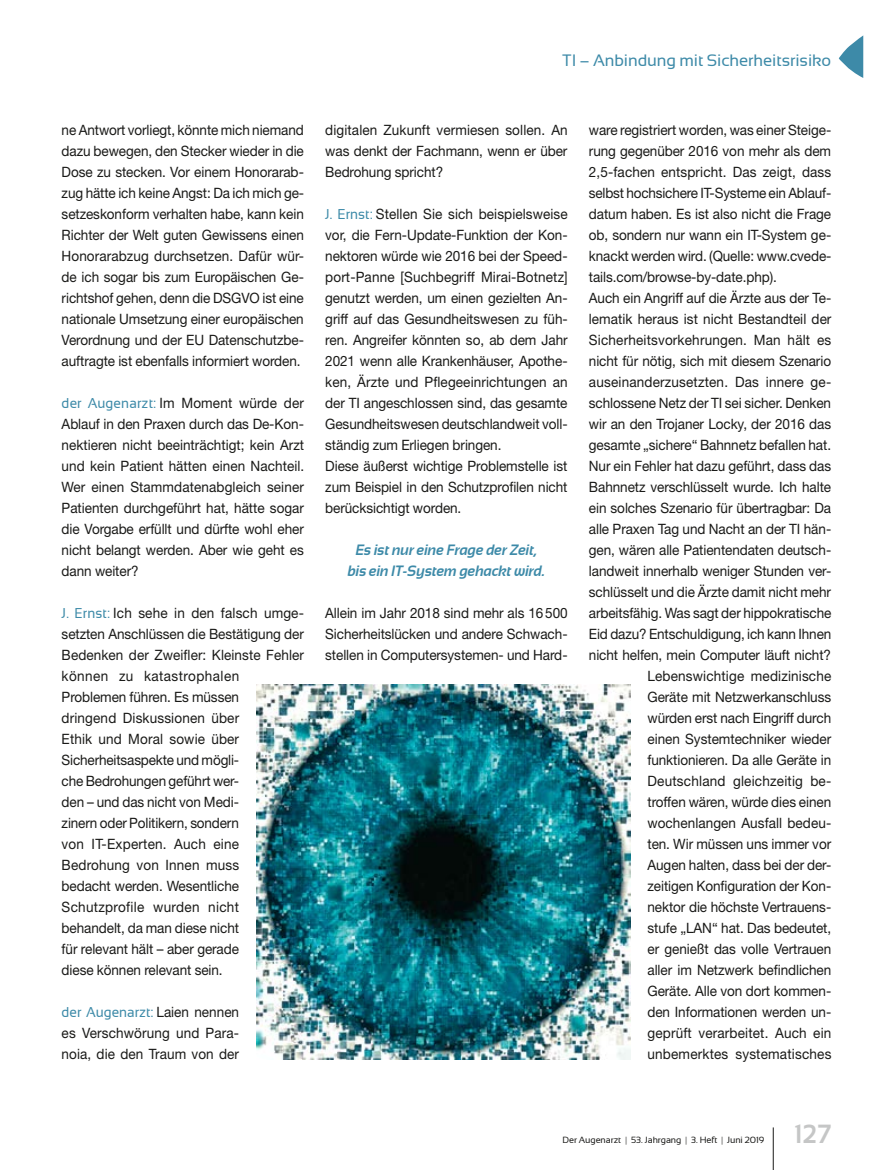
<style>
.page{position:relative;width:893px;height:1170px;background:#fff}
.page>*{position:absolute;margin:0;border:0;box-sizing:border-box;transform-origin:0 0}
.t1{font:700 26.25px "Sansation";color:#c5c6c6;scale:.95 1}
.t2{font:16.5px "Sansation";letter-spacing:-.005em;color:#3d8aa8}
.t3{font:italic 700 15px/21px "Sansation";letter-spacing:-.005em;color:#3d8aa8;text-align:center;scale:.95 1}
.t4{font:14.25px/21px "Helvetica Neue LT Std";letter-spacing:-.005em;color:#1a1a18;text-align:justify;scale:.95 1}
.t5{font:14.25px "Helvetica Neue LT Std";letter-spacing:.015em;color:#1a1a18;scale:.95 1}
.t6{font:14.25px "Sansation";color:#3d8aa8;scale:.95 1}
.t7{font:9px "Sansation";letter-spacing:-.005em;color:#1a1a18}
.s1{font-family:"Sansation";color:#3d8aa8}
.s2{font-family:"Helvetica Neue LT Std";color:#1a1a18}
.s3{color:#6f6f6e}
</style>
<div class="page">
<hr style="left:773px;top:1127px;width:1px;height:42px;background:#1a1a18">
<svg style="left:839px;top:35px;width:24px;height:43px"></svg>
<img style="left:256px;top:684px;width:374px;height:375px">
<p class="t2" style="left:562px;top:51px;width:271px">TI – Anbindung mit Sicherheitsrisiko</p>
<p class="t4" style="left:62px;top:119px;width:257px">ne Antwort vorliegt, könnte mich niemand dazu bewegen, den Stecker wieder in die Dose zu stecken. Vor einem Honorarab&shy;zug hätte ich keine Angst: Da ich mich ge&shy;setzeskonform verhalten habe, kann kein Richter der Welt guten Gewissens einen Honorarabzug durchsetzen. Dafür wür&shy;de ich sogar bis zum Europäischen Ge&shy;richtshof gehen, denn die DSGVO ist eine nationale Umsetzung einer europäischen Verordnung und der EU Datenschutzbe&shy;auftragte ist ebenfalls informiert worden.</p>
<p class="t4" style="left:62px;top:392px;width:257px"><span class="s1">der Augenarzt:</span> Im Moment würde der Ablauf in den Praxen durch das De-Kon&shy;nektieren nicht beeinträchtigt; kein Arzt und kein Patient hätten einen Nachteil.<br>Wer einen Stammdatenabgleich seiner Patienten durchgeführt hat, hätte sogar die Vorgabe erfüllt und dürfte wohl eher nicht belangt werden. Aber wie geht es dann weiter?</p>
<p class="t4" style="left:62px;top:602px;width:257px;text-align:left"><span class="s1">J. Ernst:</span> Ich sehe in den falsch umge&shy;setzten Anschlüssen die Bestätigung der<br>Bedenken der Zweifler: Kleinste Fehler können zu katastrophalen<br>Problemen führen. Es müssen<br>dringend Diskussionen über<br>Ethik und Moral sowie über<br>Sicherheitsaspekte und mögli-<br>che Bedrohungen geführt wer-<br>den – und das nicht von Medi-<br>zinern oder Politikern, sondern<br>von IT-Experten. Auch eine<br>Bedrohung von Innen muss<br>bedacht werden. Wesentliche<br>Schutzprofile wurden nicht behandelt, da man diese nicht<br>für relevant hält – aber gerade<br>diese können relevant sein.</p>
<p class="t6" style="left:62px;top:1004px;width:188px">der Augenarzt: <span class="s2">Laien nennen</span></p>
<p class="t4" style="left:62px;top:1022px;width:188px">es Verschwörung und Para&shy;noia, die den Traum von der</p>
<p class="t4" style="left:325px;top:119px;width:257px">digitalen Zukunft vermiesen sollen. An was denkt der Fachmann, wenn er über Bedrohung spricht?</p>
<p class="t4" style="left:325px;top:203px;width:257px;text-align:left"><span class="s1">J. Ernst:</span> Stellen Sie sich beispielsweise vor, die Fern-Update-Funktion der Kon&shy;nektoren würde wie 2016 bei der Speed&shy;port-Panne [Suchbegriff Mirai-Botnetz] genutzt werden, um einen gezielten An&shy;griff auf das Gesundheitswesen zu füh&shy;ren. Angreifer könnten so, ab dem Jahr 2021 wenn alle Krankenhäuser, Apothe&shy;ken, Ärzte und Pflegeeinrichtungen an der TI angeschlossen sind, das gesamte Gesundheitswesen deutschlandweit voll&shy;ständig zum Erliegen bringen.<br>Diese äußerst wichtige Problemstelle ist zum Beispiel in den Schutzprofilen nicht berücksichtigt worden.</p>
<p class="t3" style="left:348px;top:539px;width:209px">Es ist nur eine Frage der Zeit, bis ein IT-System gehackt wird.</p>
<p class="t4" style="left:325px;top:602px;width:257px">Allein im Jahr 2018 sind mehr als 16500<br>Sicherheitslücken und andere Schwach&shy;stellen in Computersystemen- und Hard-</p>
<p class="t4" style="left:589px;top:119px;width:257px">ware registriert worden, was einer Steige-</p>
<p class="t4" style="left:589px;top:140px;width:256px">rung gegenüber 2016 von mehr als dem</p>
<p class="t4" style="left:589px;top:161px;width:256px">2,5-fachen entspricht. Das zeigt, dass</p>
<p class="t4" style="left:589px;top:182px;width:257px">selbst hochsichere IT-Systeme ein Ablauf-</p>
<p class="t4" style="left:589px;top:203px;width:256px">datum haben. Es ist also nicht die Frage</p>
<p class="t4" style="left:589px;top:224px;width:257px">ob, sondern nur wann ein IT-System ge-</p>
<p class="t4" style="left:589px;top:245px;width:257px">knackt werden wird. (Quelle: www.cvede-</p>
<p class="t4" style="left:589px;top:266px;width:199px">tails.com/browse-by-date.php).</p>
<p class="t4" style="left:589px;top:287px;width:257px">Auch ein Angriff auf die Ärzte aus der Te-</p>
<p class="t4" style="left:589px;top:308px;width:257px">lematik heraus ist nicht Bestandteil der</p>
<p class="t5" style="left:589px;top:331px;width:257px">Sicherheitsvorkehrungen. Man hält es</p>
<p class="t4" style="left:589px;top:350px;width:256px">nicht für nötig, sich mit diesem Szenario</p>
<p class="t5" style="left:589px;top:373px;width:257px">auseinanderzusetzten. Das innere ge-</p>
<p class="t4" style="left:589px;top:392px;width:256px">schlossene Netz der TI sei sicher. Denken</p>
<p class="t4" style="left:589px;top:413px;width:256px">wir an den Trojaner Locky, der 2016 das</p>
<p class="t4" style="left:589px;top:434px;width:256px">gesamte „sichere“ Bahnnetz befallen hat.</p>
<p class="t4" style="left:589px;top:455px;width:256px">Nur ein Fehler hat dazu geführt, dass das</p>
<p class="t4" style="left:589px;top:476px;width:256px">Bahnnetz verschlüsselt wurde. Ich halte</p>
<p class="t4" style="left:589px;top:497px;width:256px">ein solches Szenario für übertragbar: Da</p>
<p class="t4" style="left:589px;top:518px;width:257px">alle Praxen Tag und Nacht an der TI hän-</p>
<p class="t4" style="left:589px;top:539px;width:257px">gen, wären alle Patientendaten deutsch-</p>
<p class="t4" style="left:589px;top:560px;width:257px">landweit innerhalb weniger Stunden ver-</p>
<p class="t4" style="left:589px;top:581px;width:256px">schlüsselt und die Ärzte damit nicht mehr</p>
<p class="t4" style="left:589px;top:602px;width:257px">arbeitsfähig. Was sagt der hippokratische</p>
<p class="t4" style="left:589px;top:623px;width:257px">Eid dazu? Entschuldigung, ich kann Ihnen</p>
<p class="t4" style="left:589px;top:644px;width:256px">nicht helfen, mein Computer läuft nicht?</p>
<p class="t4" style="left:647px;top:665px;width:195px">Lebenswichtige medizinische</p>
<p class="t4" style="left:647px;top:686px;width:195px">Geräte mit Netzwerkanschluss</p>
<p class="t4" style="left:647px;top:707px;width:195px">würden erst nach Eingriff durch</p>
<p class="t4" style="left:647px;top:728px;width:195px">einen Systemtechniker wieder</p>
<p class="t4" style="left:647px;top:749px;width:195px">funktionieren. Da alle Geräte in</p>
<p class="t5" style="left:647px;top:772px;width:195px">Deutschland gleichzeitig be-</p>
<p class="t4" style="left:647px;top:791px;width:195px">troffen wären, würde dies einen</p>
<p class="t4" style="left:647px;top:812px;width:195px">wochenlangen Ausfall bedeu-</p>
<p class="t4" style="left:647px;top:833px;width:195px">ten. Wir müssen uns immer vor</p>
<p class="t4" style="left:647px;top:854px;width:195px">Augen halten, dass bei der der-</p>
<p class="t4" style="left:647px;top:875px;width:195px">zeitigen Konfiguration der Kon-</p>
<p class="t4" style="left:647px;top:896px;width:195px">nektor die höchste Vertrauens-</p>
<p class="t4" style="left:647px;top:917px;width:195px">stufe „LAN“ hat. Das bedeutet,</p>
<p class="t4" style="left:647px;top:938px;width:195px">er genießt das volle Vertrauen</p>
<p class="t4" style="left:647px;top:959px;width:195px">aller im Netzwerk befindlichen</p>
<p class="t4" style="left:647px;top:980px;width:195px">Geräte. Alle von dort kommen-</p>
<p class="t4" style="left:647px;top:1001px;width:195px">den Informationen werden un-</p>
<p class="t4" style="left:647px;top:1022px;width:195px">geprüft verarbeitet. Auch ein</p>
<p class="t5" style="left:647px;top:1045px;width:195px">unbemerktes systematisches</p>
<p class="t7" style="left:562px;top:1135px;width:203px">Der Augenarzt <span class="s3">|</span> 53. Jahrgang <span class="s3">|</span> 3. Heft <span class="s3">|</span> Juni 2019</p>
<h1 class="t1" style="left:794px;top:1119px;width:41px">127</h1>
</div>
